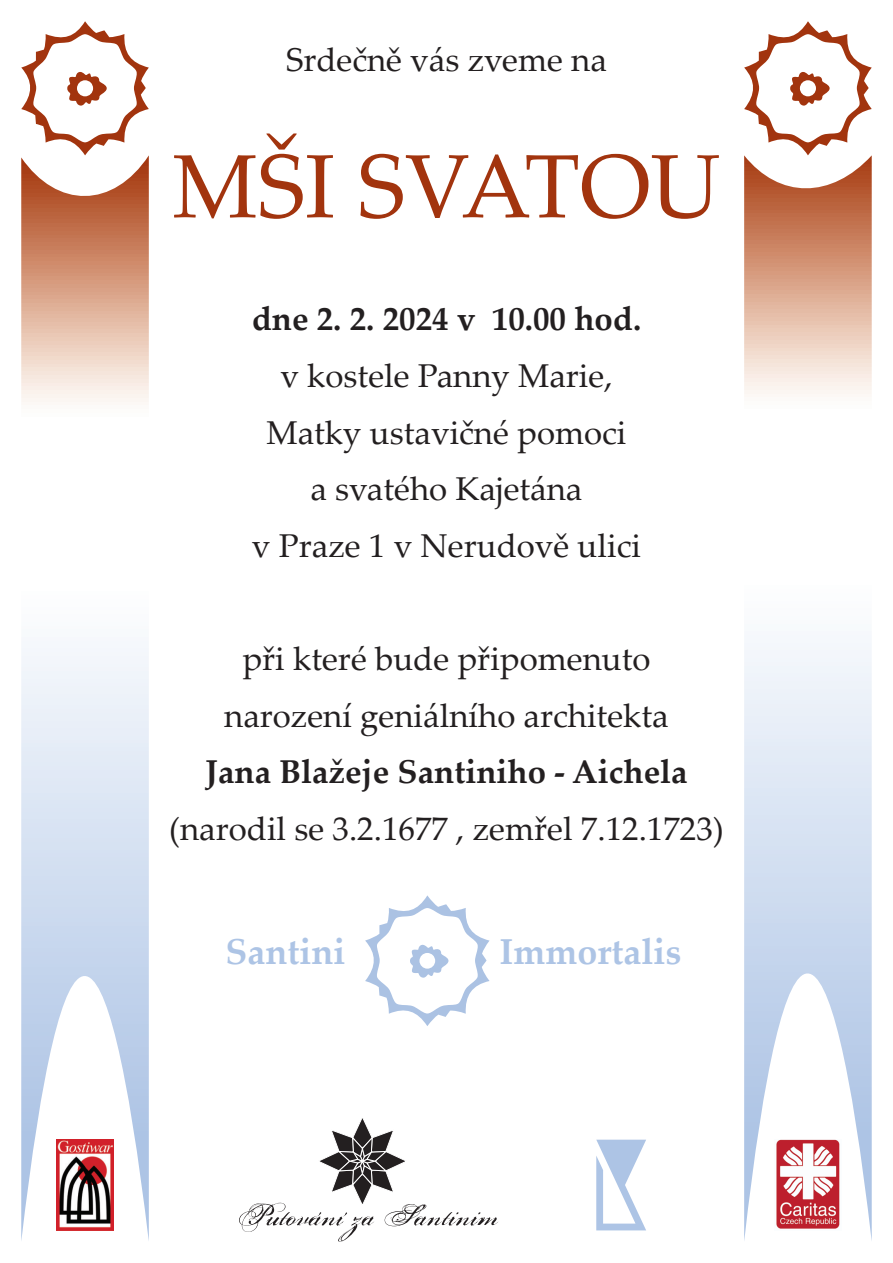
<style>
.page{position:relative;width:893px;height:1263px;background:#fff}
.page>*{position:absolute;margin:0;border:0;box-sizing:border-box;transform-origin:0 0}
.t1{font:90px "Palatino Linotype";color:#a2340e}
.t2{font:700 36px "Palatino Linotype";color:#adc4e5}
.t3{font:33px/56.6px "Palatino Linotype";color:#231f20;text-align:center}
.t4{font:700 33px "Palatino Linotype";color:#231f20}
</style>
<div class="page">
<svg style="left:21px;top:21px;width:128px;height:134px"></svg>
<svg style="left:744px;top:21px;width:128px;height:134px"></svg>
<svg style="left:21px;top:155px;width:128px;height:1086px"></svg>
<svg style="left:744px;top:155px;width:128px;height:1086px"></svg>
<svg style="left:239px;top:1118px;width:259px;height:124px"></svg>
<img style="left:57px;top:1140px;width:56px;height:90px">
<svg style="left:596px;top:1140px;width:50px;height:90px"></svg>
<img style="left:774px;top:1140px;width:68px;height:90px">
<svg style="left:365px;top:895px;width:124px;height:131px"></svg>
<p class="t3" style="left:286px;top:30px;width:322px">Srdečně vás zveme na</p>
<h1 class="t1" style="left:172px;top:123px;width:550px">MŠI SVATOU</h1>
<p class="t4" style="left:252px;top:296px;width:391px">dne 2. 2. 2024 v 10.00 hod.</p>
<p class="t3" style="left:252px;top:346px;width:390px">v kostele Panny Marie,<br>Matky ustavičné pomoci<br>a svatého Kajetána<br>v Praze 1 v Nerudově ulici</p>
<p class="t3" style="left:224px;top:629px;width:446px">při které bude připomenuto narození geniálního architekta</p>
<p class="t4" style="left:205px;top:748px;width:484px">Jana Blažeje Santiniho - Aichela</p>
<p class="t3" style="left:169px;top:799px;width:556px">(narodil se 3.2.1677 , zemřel 7.12.1723)</p>
<p class="t2" style="left:225px;top:926px;width:121px">Santini</p>
<p class="t2" style="left:499px;top:926px;width:183px">Immortalis</p>
</div>
